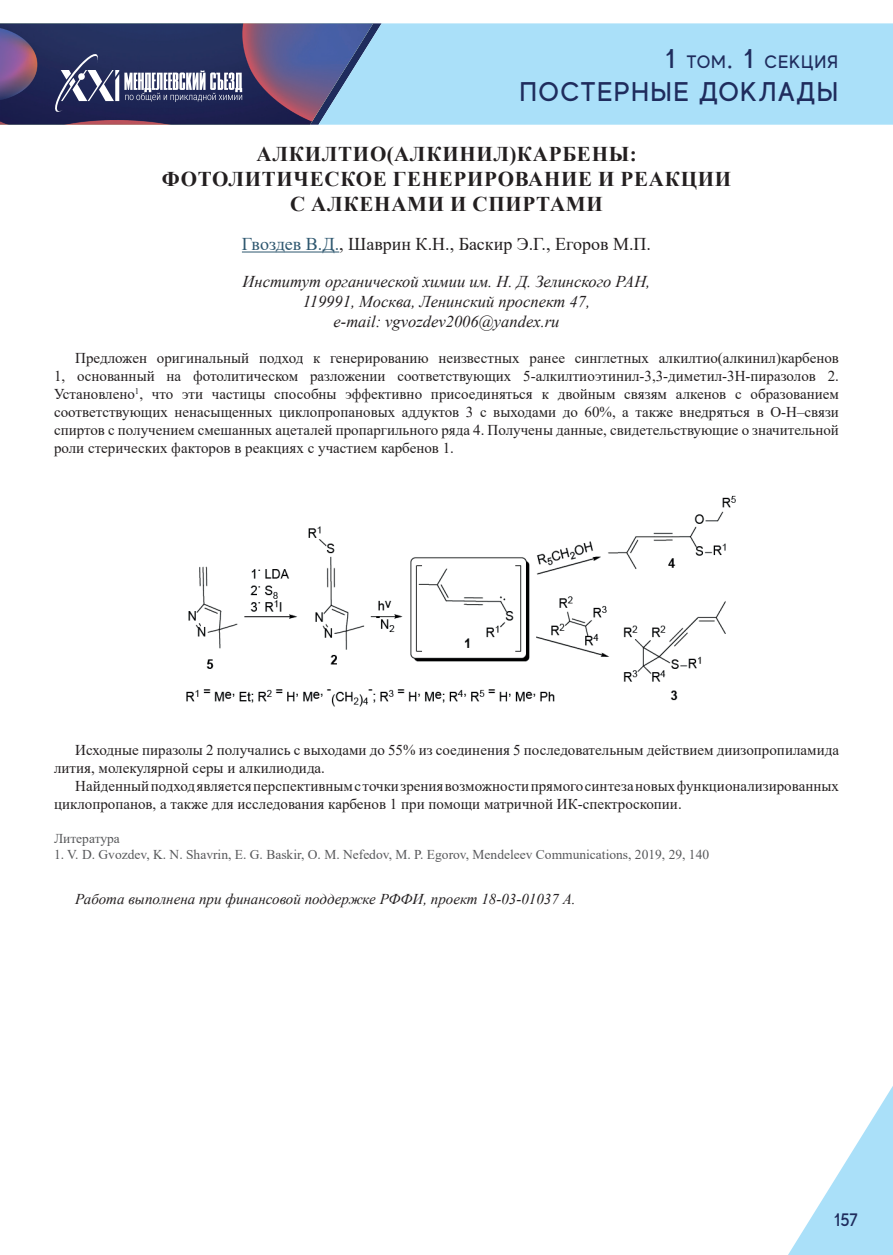
<style>
.page{position:relative;width:893px;height:1255px;background:#fff}
.page>*{position:absolute;margin:0;border:0;box-sizing:border-box;transform-origin:0 0}
.t1{font:500 27px "MADE Evolve Sans";letter-spacing:.05em;color:#1f2c5d}
.t2{font:700 21px/25.2px "Times New Roman";letter-spacing:.035em;color:#231f20;text-align:center}
.t3{font:18px "Times New Roman";color:#231f20}
.t4{font:500 18px "MADE Evolve Sans";letter-spacing:.05em;color:#1f2c5d}
.t5{font:italic 16.5px/19.8px "Times New Roman";color:#231f20;text-align:center}
.t6{font:15px/18px "Times New Roman";color:#231f20}
.t7{font:italic 15px "Times New Roman";color:#231f20}
.t8{font:13.5px "Times New Roman";color:#57585a}
.s1{font-size:27px}
.s2{color:#2e576f}
</style>
<div class="page">
<div style="left:382px;top:23px;width:511px;height:102px;background:#aae0f9"></div>
<svg style="left:788px;top:1086px;width:105px;height:168px"></svg>
<svg style="left:0;top:23px;width:382px;height:102px;background:#51547e"></svg>
<hr style="left:242px;top:251px;width:97px;height:1px;background:#2e576f">
<img style="left:186px;top:495px;width:550px;height:212px">
<p class="t4" style="left:665px;top:51px;width:174px"><span class="s1">1</span> ТОМ<span class="s1">. 1</span> СЕКЦИЯ</p>
<h1 class="t1" style="left:520px;top:74px;width:320px">ПОСТЕРНЫЕ ДОКЛАДЫ</h1>
<h2 class="t2" style="left:162px;top:141px;width:571px">АЛКИЛТИО(АЛКИНИЛ)КАРБЕНЫ:<br>ФОТОЛИТИЧЕСКОЕ ГЕНЕРИРОВАНИЕ И РЕАКЦИИ<br>С АЛКЕНАМИ И СПИРТАМИ</h2>
<p class="t3" style="left:242px;top:231px;width:411px"><span class="s2">Гвоздев В.Д.</span>, Шаврин К.Н., Баскир Э.Г., Егоров М.П.</p>
<p class="t5" style="left:243px;top:271px;width:409px">Институт органической химии им. Н. Д. Зелинского РАН,<br>119991, Москва, Ленинский проспект 47,<br>e-mail: vgvozdev2006@yandex.ru</p>
<p class="t6" style="left:54px;top:348px;width:786px;text-align:justify;text-indent:21px">Предложен оригинальный подход к генерированию неизвестных ранее синглетных алкилтио(алкинил)карбенов 1, основанный на фотолитическом разложении соответствующих 5-алкилтиоэтинил-3,3-диметил-3H-пиразолов 2.<br>Установлено<sup>1</sup>, что эти частицы способны эффективно присоединяться к двойным связям алкенов с образованием соответствующих ненасыщенных циклопропановых аддуктов 3 с выходами до 60%, а также внедряться в O-H–связи спиртов с получением смешанных ацеталей пропаргильного ряда 4. Получены данные, свидетельствующие о значительной роли стерических факторов в реакциях с участием карбенов 1.</p>
<p class="t6" style="left:54px;top:740px;width:786px;text-indent:21px">Исходные пиразолы 2 получались с выходами до 55% из соединения 5 последовательным действием диизопропиламида лития, молекулярной серы и алкилиодида.</p>
<p class="t6" style="left:54px;top:776px;width:786px;text-indent:21px">Найденный подход является перспективным с точки зрения возможности прямого синтеза новых функционализированных циклопропанов, а также для исследования карбенов 1 при помощи матричной ИК-спектроскопии.</p>
<p class="t8" style="left:54px;top:829px;width:67px">Литература</p>
<p class="t8" style="left:54px;top:845px;width:657px">1. V. D. Gvozdev, K. N. Shavrin, E. G. Baskir, O. M. Nefedov, M. P. Egorov, Mendeleev Communications, 2019, 29, 140</p>
<p class="t7" style="left:75px;top:888px;width:502px">Работа выполнена при финансовой поддержке РФФИ, проект 18-03-01037 А.</p>
<p class="t4" style="left:834px;top:1208px;width:25px">157</p>
</div>
